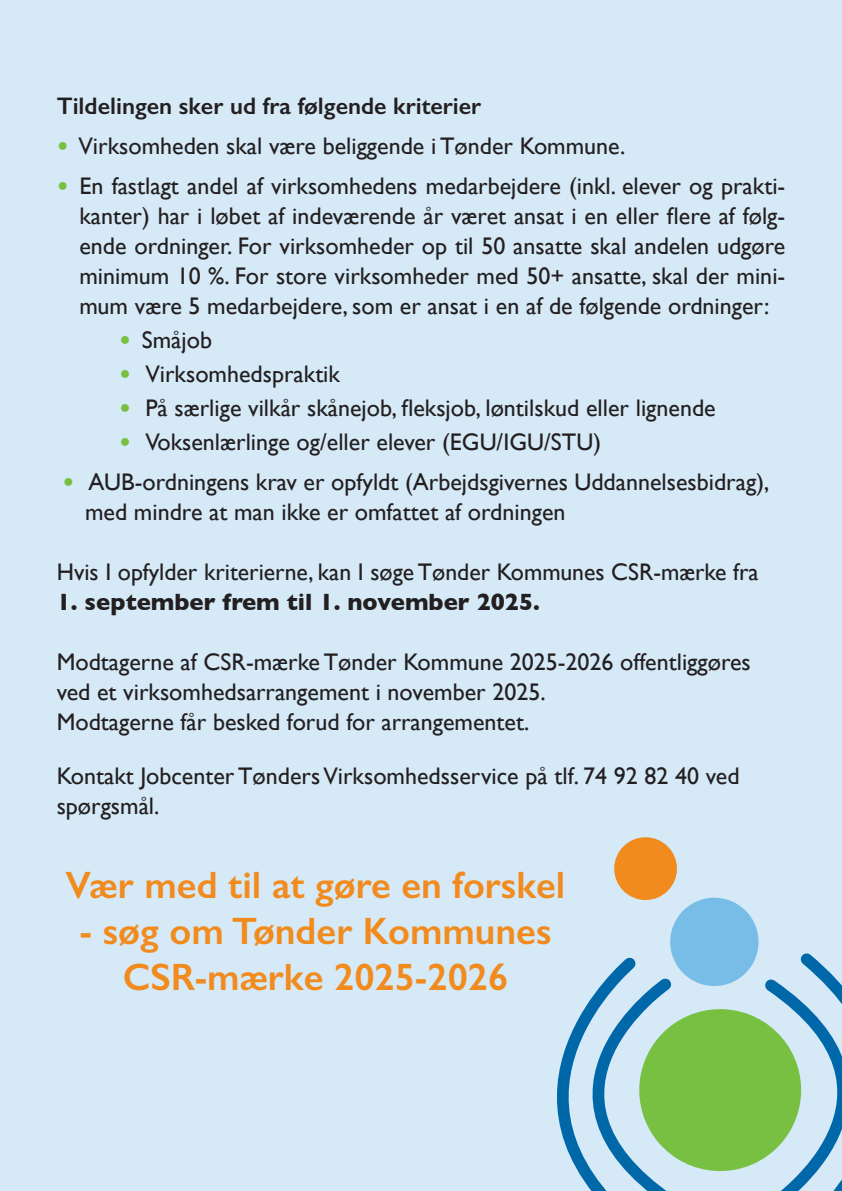
<style>
.page{position:relative;width:842px;height:1191px;background:#d5e9f7}
.page>*{position:absolute;margin:0;border:0;box-sizing:border-box;transform-origin:0 0}
.t1{font:600 38.2px/46px "Gill Sans";color:#f28b1d;text-align:center}
.t2{font:24px/30px "Gill Sans";color:#231f20}
.t3{font:600 24px "Gill Sans";color:#231f20}
.t4{font:700 24px "Gill Sans";color:#231f20}
.s1{font-weight:700;color:#78c042}
</style>
<div class="page">
<div style="left:670px;top:897px;width:88px;height:89px;background:#78bde8;border-radius:50%"></div>
<div style="left:616px;top:839px;width:59px;height:59px;background:#f28b1d;border-radius:50%"></div>
<div style="left:614px;top:837px;width:63px;height:63px;border:4px solid #f28b1d;border-radius:50%"></div>
<svg style="left:557px;top:942px;width:285px;height:249px"></svg>
<p class="t3" style="left:57px;top:91px;width:426px">Tildelingen sker ud fra følgende kriterier</p>
<p class="t2" style="left:57px;top:130px;width:570px"><span class="s1">•</span> Virksomheden skal være beliggende i Tønder Kommune.</p>
<p class="t2" style="left:79px;top:170px;width:707px;text-align:justify;text-indent:-23px"><span class="s1">•</span> En fastlagt andel af virksomhedens medarbejdere (inkl. elever og prakti&shy;kanter) har i løbet af indeværende år været ansat i en eller flere af følg&shy;ende ordninger. For virksomheder op til 50 ansatte skal andelen udgøre minimum 10 %. For store virksomheder med 50+ ansatte, skal der mini&shy;mum være 5 medarbejdere, som er ansat i en af de følgende ordninger:</p>
<p class="t2" style="left:119px;top:324px;width:94px"><span class="s1">•</span> Småjob</p>
<p class="t2" style="left:119px;top:358px;width:222px"><span class="s1">•</span> Virksomhedspraktik</p>
<p class="t2" style="left:119px;top:393px;width:598px"><span class="s1">•</span> På særlige vilkår skånejob, fleksjob, løntilskud eller lignende</p>
<p class="t2" style="left:119px;top:427px;width:484px"><span class="s1">•</span> Voksenlærlinge og/eller elever (EGU/IGU/STU)</p>
<p class="t2" style="left:85px;top:467px;width:686px;text-indent:-23px"><span class="s1">•</span> AUB-ordningens krav er opfyldt (Arbejdsgivernes Uddannelsesbidrag), med mindre at man ikke er omfattet af ordningen</p>
<p class="t2" style="left:57px;top:556px;width:704px">Hvis I opfylder kriterierne, kan I søge Tønder Kommunes CSR-mærke fra</p>
<p class="t4" style="left:57px;top:583px;width:485px">1. september frem til 1. november 2025.</p>
<p class="t2" style="left:57px;top:646px;width:696px">Modtagerne af CSR-mærke Tønder Kommune 2025-2026 offentliggøres ved et virksomhedsarrangement i november 2025.<br>Modtagerne får besked forud for arrangementet.</p>
<p class="t2" style="left:57px;top:760px;width:684px">Kontakt Jobcenter Tønders Virksomhedsservice på tlf. 74 92 82 40 ved spørgsmål.</p>
<h1 class="t1" style="left:66px;top:862px;width:501px">Vær med til at gøre en forskel</h1>
<h1 class="t1" style="left:80px;top:908px;width:473px">- søg om Tønder Kommunes<br>CSR-mærke 2025-2026</h1>
</div>
